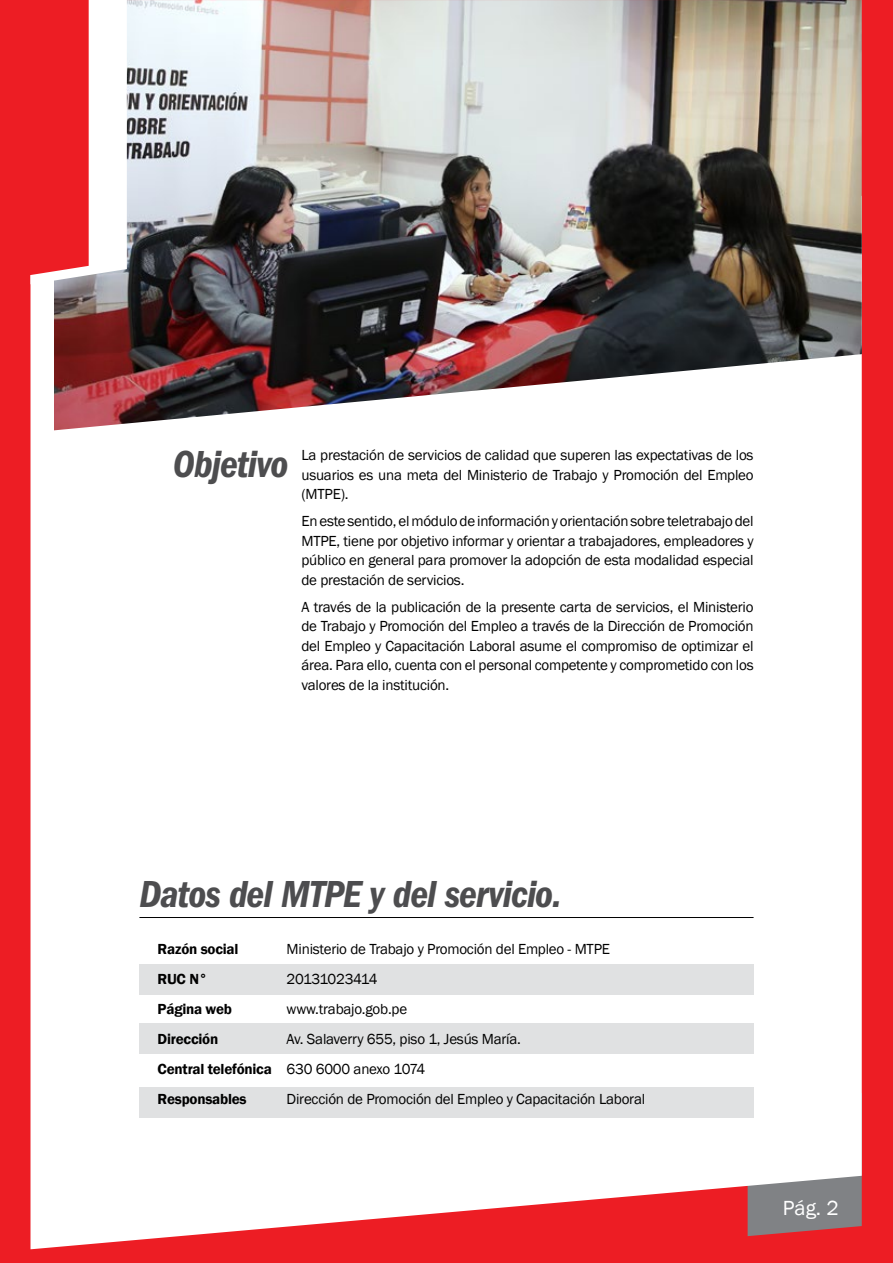
<style>
.page{position:relative;width:893px;height:1263px;background:#ed1d24}
.page>*{position:absolute;margin:0;border:0;box-sizing:border-box;transform-origin:0 0}
.t1{font:39px "ITC Franklin Gothic Std Dm Cd It";letter-spacing:-.025em;color:#4d4d4f}
.t2{font:21px "Franklin Gothic";color:#fff}
.t3{font:15px/19.5px "Franklin Gothic";letter-spacing:-.015em;color:#000;text-align:justify}
.t4{font:600 15px "Franklin Gothic";letter-spacing:-.015em;color:#000}
.t5{font:15px "Franklin Gothic";letter-spacing:-.035em;color:#000}
.s1{font-weight:600}
</style>
<div class="page">
<div style="left:31px;top:284px;width:831px;height:965px;background:#fff"></div>
<div style="left:139px;top:964px;width:615px;height:31px;background:#e0e1e2"></div>
<div style="left:139px;top:1087px;width:615px;height:31px;background:#e0e1e2"></div>
<div style="left:139px;top:1023px;width:615px;height:31px;background:#e0e1e2"></div>
<hr style="left:139px;top:917px;width:615px;height:1px;background:#000">
<img style="left:54px;top:0;width:808px;height:430px">
<svg style="left:30px;top:0;width:97px;height:284px"></svg>
<h1 class="t1" style="left:173px;top:441px;width:117px">Objetivo</h1>
<p class="t3" style="left:301px;top:446px;width:454px">La prestación de servicios de calidad que superen las expectativas de los usuarios es una meta del Ministerio de Trabajo y Promoción del Empleo (MTPE).</p>
<p class="t3" style="left:301px;top:512px;width:454px">En este sentido, el módulo de información y orientación sobre teletrabajo del MTPE, tiene por objetivo informar y orientar a trabajadores, empleadores y público en general para promover la adopción de esta modalidad especial de prestación de servicios.</p>
<p class="t3" style="left:301px;top:597px;width:454px">A través de la publicación de la presente carta de servicios, el Ministerio de Trabajo y Promoción del Empleo a través de la Dirección de Promoción del Empleo y Capacitación Laboral asume el compromiso de optimizar el área. Para ello, cuenta con el personal competente y comprometido con los valores de la institución.</p>
<h1 class="t1" style="left:139px;top:872px;width:424px">Datos del MTPE y del servicio.</h1>
<p class="t4" style="left:158px;top:940px;width:82px">Razón social</p>
<p class="t3" style="left:287px;top:940px;width:325px">Ministerio de Trabajo y Promoción del Empleo - MTPE</p>
<p class="t4" style="left:158px;top:970px;width:51px">RUC N°</p>
<p class="t5" style="left:287px;top:970px;width:93px">20131023414</p>
<p class="t4" style="left:158px;top:1000px;width:76px">Página web</p>
<p class="t3" style="left:287px;top:1000px;width:122px">www.trabajo.gob.pe</p>
<p class="t4" style="left:158px;top:1030px;width:62px">Dirección</p>
<p class="t3" style="left:158px;top:1025px;width:365px;line-height:30px;text-align:left;text-indent:129px">Av. Salaverry 655, piso 1, Jesús María.<br><span class="s1">Central telefónica</span> 630 6000 anexo 1074<br><span class="s1">Responsables</span></p>
<p class="t3" style="left:287px;top:1090px;width:360px">Dirección de Promoción del Empleo y Capacitación Laboral</p>
<h2 class="t2" style="left:783px;top:1195px;width:57px">Pág. 2</h2>
</div>
